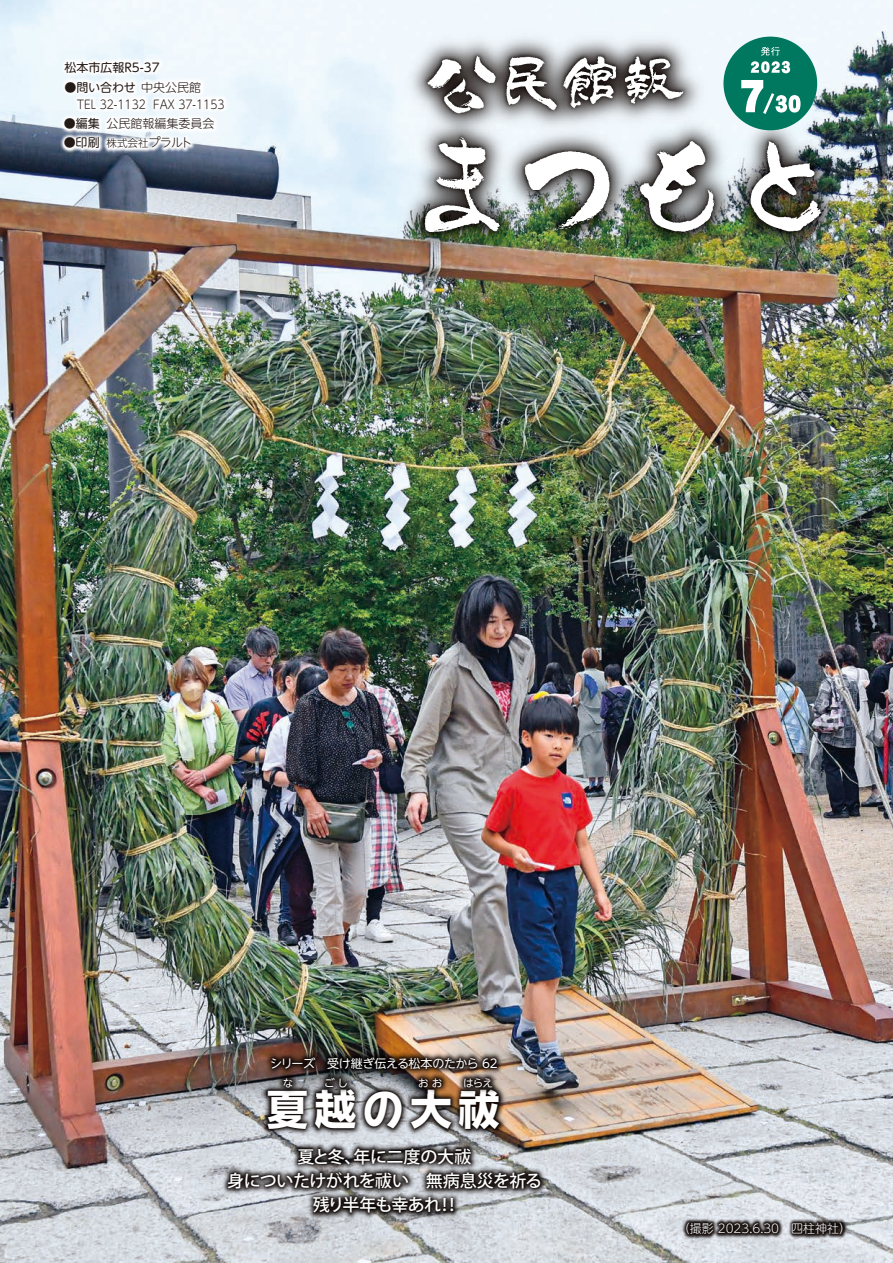
<style>
.page{position:relative;width:893px;height:1263px;background:#fff}
.page>*{position:absolute;margin:0;border:0;box-sizing:border-box;transform-origin:0 0}
.t1{font:700 41.4px "UD Shin Go Pro";color:#fff}
.t2{font:500 16.95px/24.5px "Koz Go Pro";letter-spacing:-.04em;color:#fff;text-align:center}
.t3{font:300 12px/17.1px "UD Shin M Go Pro";color:#231916}
.t4{font:12px "UD Shin M Go Pro";color:#231916}
.t5{font:12px "UD Shin M Go Pro";letter-spacing:-.04em;color:#fff}
.t6{font:300 12px "UD Shin M Go Pro";color:#fff}
.t7{font:10.5px "UD Shin M Go Pro";color:#fff}
.s1{font-weight:400}
.s2{font-weight:300;font-size:10.5px}
.s3{font-weight:300}
.s4{font-family:"Happy N Std"}
</style>
<div class="page">
<img style="left:0;top:0;width:893px;height:1263px">
<img style="left:58px;top:56px;width:172px;height:99px">
<img style="left:61px;top:59px;width:166px;height:95px">
<img style="left:383px;top:26px;width:510px;height:256px">
<div style="left:723px;top:37px;width:94px;height:93px;background:#007860;border-radius:50%"></div>
<svg style="left:751px;top:47px;width:39px;height:26px"></svg>
<svg style="left:741px;top:80px;width:59px;height:34px"></svg>
<img style="left:263px;top:1048px;width:243px;height:30px">
<img style="left:268px;top:1054px;width:233px;height:21px">
<img style="left:259px;top:1080px;width:254px;height:59px">
<img style="left:264px;top:1086px;width:245px;height:53px">
<img style="left:219px;top:1139px;width:330px;height:85px">
<img style="left:225px;top:1145px;width:319px;height:76px">
<img style="left:275px;top:1069px;width:26px;height:28px">
<img style="left:280px;top:1075px;width:16px;height:18px">
<img style="left:317px;top:1069px;width:38px;height:28px">
<img style="left:322px;top:1074px;width:28px;height:19px">
<img style="left:411px;top:1069px;width:39px;height:28px">
<img style="left:416px;top:1075px;width:29px;height:18px">
<img style="left:456px;top:1069px;width:45px;height:28px">
<img style="left:461px;top:1075px;width:35px;height:18px">
<img style="left:680px;top:1217px;width:169px;height:24px">
<img style="left:682px;top:1220px;width:165px;height:20px">
<p class="t4" style="left:64px;top:58px;width:97px">松本市広報R5-37</p>
<p class="t3" style="left:77px;top:78px;width:149px;text-indent:-12px"><span class="s1">●問い合わせ</span>中央公民館<br>TEL 32-1132 FAX 37-1153</p>
<p class="t3" style="left:64px;top:114px;width:152px"><span class="s1">●編集　</span>公民館報編集委員会</p>
<p class="t4" style="left:64px;top:133px;width:130px">●印刷　<span class="s2">株式会社</span><span class="s3">プラルト</span></p>
<p class="t5" style="left:270px;top:1053px;width:229px">シリーズ　受け継ぎ伝える松本のたから 62</p>
<h1 class="t1" style="left:267px;top:1075px;width:235px">夏越<span class="s4">の</span>大祓</h1>
<h2 class="t2" style="left:227px;top:1145px;width:316px">夏と冬、年に二度の大祓<br>身についたけがれを祓い　無病息災を祈る残り半年も幸あれ！！</h2>
<p class="t7" style="left:283px;top:1074px;width:12px">な</p>
<p class="t7" style="left:324px;top:1074px;width:25px">ご し</p>
<p class="t7" style="left:418px;top:1074px;width:26px">お お</p>
<p class="t7" style="left:463px;top:1074px;width:31px">はらえ</p>
<p class="t6" style="left:678px;top:1219px;width:174px">（撮影 2023.6.30　四柱神社）</p>
</div>
